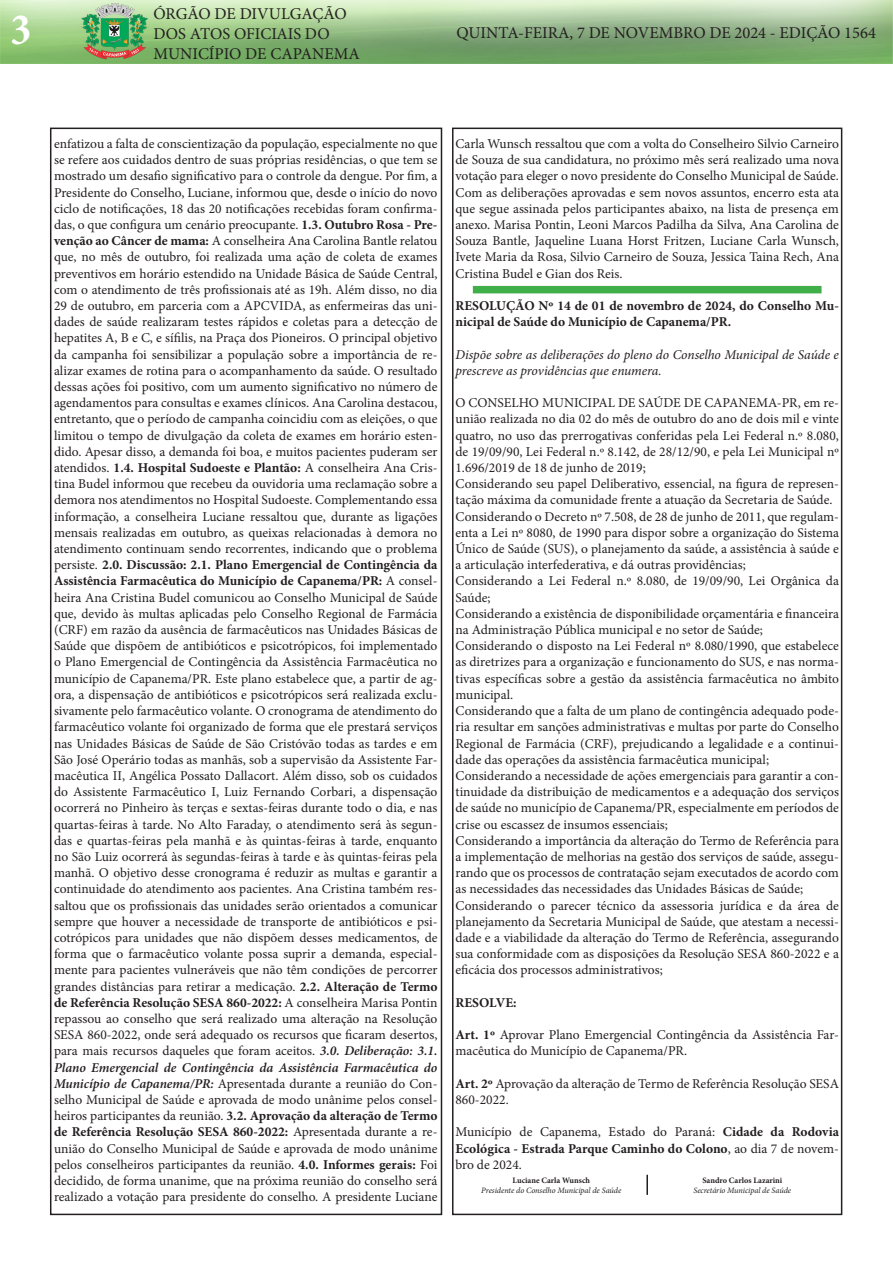
<style>
.page{position:relative;width:893px;height:1263px;background:#fff}
.page>*{position:absolute;margin:0;border:0;box-sizing:border-box;transform-origin:0 0}
.t1{font:700 condensed 45px "Minion Pro";color:#fff}
.t2{font:16.5px/19.8px "Minion Pro";color:#231f20}
.t3{font:13.5px/16.2px "Minion Pro";color:#231f20;text-align:justify}
.t4{font:700 13.5px/16.2px "Minion Pro";color:#231f20}
.t5{font:italic 13.5px/16.2px "Minion Pro";letter-spacing:-.005em;color:#231f20}
.t6{font:italic 8.25px "Minion Pro";letter-spacing:-.005em;color:#231f20}
.t7{font:700 8.25px "Minion Pro";color:#231f20}
.s1{font-weight:700}
.s2{font-weight:600;font-style:italic}
</style>
<div class="page">
<div style="left:50px;top:128px;width:392px;height:1087px;border:2px solid #231f20"></div>
<img style="left:0;top:0;width:893px;height:64px">
<div style="left:452px;top:128px;width:390px;height:1087px;border:2px solid #231f20"></div>
<hr style="left:646px;top:1175px;width:2px;height:20px;background:#231f20">
<div style="left:473px;top:286px;width:348px;height:7px;background:#40ae49"></div>
<h1 class="t1" style="left:11px;top:-1px;width:22px">3</h1>
<p class="t2" style="left:153px;top:4px;width:208px">ÓRGÃO DE DIVULGAÇÃO<br>DOS ATOS OFICIAIS DO<br>MUNICÍPIO DE CAPANEMA</p>
<p class="t2" style="left:456px;top:23px;width:421px">QUINTA-FEIRA, 7 DE NOVEMBRO DE 2024 - EDIÇÃO 1564</p>
<p class="t3" style="left:54px;top:136px;width:385px">enfatizou a falta de conscientização da população, especialmente no que se refere aos cuidados dentro de suas próprias residências, o que tem se mostrado um desafio significativo para o controle da dengue. Por fim, a Presidente do Conselho, Luciane, informou que, desde o início do novo ciclo de notificações, 18 das 20 notificações recebidas foram confirma&shy;das, o que configura um cenário preocupante. <span class="s1">1.3. Outubro Rosa - Pre&shy;venção ao Câncer de mama:</span> A conselheira Ana Carolina Bantle relatou que, no mês de outubro, foi realizada uma ação de coleta de exames preventivos em horário estendido na Unidade Básica de Saúde Central, com o atendimento de três profissionais até as 19h. Além disso, no dia 29 de outubro, em parceria com a APCVIDA, as enfermeiras das uni&shy;dades de saúde realizaram testes rápidos e coletas para a detecção de hepatites A, B e C, e sífilis, na Praça dos Pioneiros. O principal objetivo da campanha foi sensibilizar a população sobre a importância de re&shy;alizar exames de rotina para o acompanhamento da saúde. O resultado dessas ações foi positivo, com um aumento significativo no número de agendamentos para consultas e exames clínicos. Ana Carolina destacou, entretanto, que o período de campanha coincidiu com as eleições, o que limitou o tempo de divulgação da coleta de exames em horário esten&shy;dido. Apesar disso, a demanda foi boa, e muitos pacientes puderam ser atendidos. <span class="s1">1.4. Hospital Sudoeste e Plantão:</span> A conselheira Ana Cris&shy;tina Budel informou que recebeu da ouvidoria uma reclamação sobre a demora nos atendimentos no Hospital Sudoeste. Complementando essa informação, a conselheira Luciane ressaltou que, durante as ligações mensais realizadas em outubro, as queixas relacionadas à demora no atendimento continuam sendo recorrentes, indicando que o problema persiste. <span class="s1">2.0. Discussão: 2.1. Plano Emergencial de Contingência da Assistência Farmacêutica do Município de Capanema/PR:</span> A consel&shy;heira Ana Cristina Budel comunicou ao Conselho Municipal de Saúde que, devido às multas aplicadas pelo Conselho Regional de Farmácia (CRF) em razão da ausência de farmacêuticos nas Unidades Básicas de Saúde que dispõem de antibióticos e psicotrópicos, foi implementado o Plano Emergencial de Contingência da Assistência Farmacêutica no município de Capanema/PR. Este plano estabelece que, a partir de ag&shy;ora, a dispensação de antibióticos e psicotrópicos será realizada exclu&shy;sivamente pelo farmacêutico volante. O cronograma de atendimento do farmacêutico volante foi organizado de forma que ele prestará serviços nas Unidades Básicas de Saúde de São Cristóvão todas as tardes e em São José Operário todas as manhãs, sob a supervisão da Assistente Far&shy;macêutica II, Angélica Possato Dallacort. Além disso, sob os cuidados do Assistente Farmacêutico I, Luiz Fernando Corbari, a dispensação ocorrerá no Pinheiro às terças e sextas-feiras durante todo o dia, e nas quartas-feiras à tarde. No Alto Faraday, o atendimento será às segun&shy;das e quartas-feiras pela manhã e às quintas-feiras à tarde, enquanto no São Luiz ocorrerá às segundas-feiras à tarde e às quintas-feiras pela manhã. O objetivo desse cronograma é reduzir as multas e garantir a continuidade do atendimento aos pacientes. Ana Cristina também res&shy;saltou que os profissionais das unidades serão orientados a comunicar sempre que houver a necessidade de transporte de antibióticos e psi&shy;cotrópicos para unidades que não dispõem desses medicamentos, de forma que o farmacêutico volante possa suprir a demanda, especial&shy;mente para pacientes vulneráveis que não têm condições de percorrer grandes distâncias para retirar a medicação. <span class="s1">2.2. Alteração de Termo de Referência Resolução SESA 860-2022:</span> A conselheira Marisa Pontin repassou ao conselho que será realizado uma alteração na Resolução SESA 860-2022, onde será adequado os recursos que ficaram desertos, para mais recursos daqueles que foram aceitos. <span class="s2">3.0. Deliberação: 3.1.<br>Plano Emergencial de Contingência da Assistência Farmacêutica do Município de Capanema/PR:</span> Apresentada durante a reunião do Con&shy;selho Municipal de Saúde e aprovada de modo unânime pelos consel&shy;heiros participantes da reunião. <span class="s1">3.2. Aprovação da alteração de Termo de Referência Resolução SESA 860-2022:</span> Apresentada durante a re&shy;união do Conselho Municipal de Saúde e aprovada de modo unânime pelos conselheiros participantes da reunião. <span class="s1">4.0. Informes gerais:</span> Foi decidido, de forma unanime, que na próxima reunião do conselho será realizado a votação para presidente do conselho. A presidente Luciane</p>
<p class="t3" style="left:455px;top:136px;width:385px">Carla Wunsch ressaltou que com a volta do Conselheiro Silvio Carneiro de Souza de sua candidatura, no próximo mês será realizado uma nova votação para eleger o novo presidente do Conselho Municipal de Saúde.<br>Com as deliberações aprovadas e sem novos assuntos, encerro esta ata que segue assinada pelos participantes abaixo, na lista de presença em anexo. Marisa Pontin, Leoni Marcos Padilha da Silva, Ana Carolina de Souza Bantle, Jaqueline Luana Horst Fritzen, Luciane Carla Wunsch, Ivete Maria da Rosa, Silvio Carneiro de Souza, Jessica Taina Rech, Ana Cristina Budel e Gian dos Reis.</p>
<p class="t4" style="left:455px;top:297px;width:385px">RESOLUÇÃO Nº 14 de 01 de novembro de 2024, do Conselho Mu&shy;nicipal de Saúde do Município de Capanema/PR.</p>
<p class="t5" style="left:455px;top:346px;width:385px">Dispõe sobre as deliberações do pleno do Conselho Municipal de Saúde e prescreve as providências que enumera.</p>
<p class="t3" style="left:455px;top:395px;width:385px">O CONSELHO MUNICIPAL DE SAÚDE DE CAPANEMA-PR, em re&shy;união realizada no dia 02 do mês de outubro do ano de dois mil e vinte quatro, no uso das prerrogativas conferidas pela Lei Federal n.º 8.080, de 19/09/90, Lei Federal n.º 8.142, de 28/12/90, e pela Lei Municipal nº 1.696/2019 de 18 de junho de 2019;</p>
<p class="t3" style="left:455px;top:476px;width:385px">Considerando seu papel Deliberativo, essencial, na figura de represen&shy;tação máxima da comunidade frente a atuação da Secretaria de Saúde.</p>
<p class="t3" style="left:455px;top:508px;width:385px">Considerando o Decreto nº 7.508, de 28 de junho de 2011, que regulam&shy;enta a Lei nº 8080, de 1990 para dispor sobre a organização do Sistema Único de Saúde (SUS), o planejamento da saúde, a assistência à saúde e a articulação interfederativa, e dá outras providências;</p>
<p class="t3" style="left:455px;top:573px;width:385px">Considerando a Lei Federal n.º 8.080, de 19/09/90, Lei Orgânica da<br>Saúde;</p>
<p class="t3" style="left:455px;top:605px;width:385px">Considerando a existência de disponibilidade orçamentária e financeira na Administração Pública municipal e no setor de Saúde;</p>
<p class="t3" style="left:455px;top:638px;width:385px">Considerando o disposto na Lei Federal nº 8.080/1990, que estabelece as diretrizes para a organização e funcionamento do SUS, e nas norma&shy;tivas específicas sobre a gestão da assistência farmacêutica no âmbito municipal.</p>
<p class="t3" style="left:455px;top:703px;width:385px">Considerando que a falta de um plano de contingência adequado pode&shy;ria resultar em sanções administrativas e multas por parte do Conselho Regional de Farmácia (CRF), prejudicando a legalidade e a continui&shy;dade das operações da assistência farmacêutica municipal;</p>
<p class="t3" style="left:455px;top:767px;width:385px">Considerando a necessidade de ações emergenciais para garantir a con&shy;tinuidade da distribuição de medicamentos e a adequação dos serviços de saúde no município de Capanema/PR, especialmente em períodos de crise ou escassez de insumos essenciais;</p>
<p class="t3" style="left:455px;top:832px;width:385px">Considerando a importância da alteração do Termo de Referência para a implementação de melhorias na gestão dos serviços de saúde, assegu&shy;rando que os processos de contratação sejam executados de acordo com as necessidades das necessidades das Unidades Básicas de Saúde;</p>
<p class="t3" style="left:455px;top:897px;width:385px">Considerando o parecer técnico da assessoria jurídica e da área de planejamento da Secretaria Municipal de Saúde, que atestam a necessi&shy;dade e a viabilidade da alteração do Termo de Referência, assegurando sua conformidade com as disposições da Resolução SESA 860-2022 e a eficácia dos processos administrativos;</p>
<p class="t4" style="left:455px;top:994px;width:63px">RESOLVE:</p>
<p class="t3" style="left:455px;top:1027px;width:385px"><span class="s1">Art. 1º</span> Aprovar Plano Emergencial Contingência da Assistência Far&shy;macêutica do Município de Capanema/PR.</p>
<p class="t3" style="left:455px;top:1075px;width:385px"><span class="s1">Art. 2º</span> Aprovação da alteração de Termo de Referência Resolução SESA<br>860-2022.</p>
<p class="t3" style="left:455px;top:1124px;width:385px">Município de Capanema, Estado do Paraná: <span class="s1">Cidade da Rodovia Ecológica - Estrada Parque Caminho do Colono</span>, ao dia 7 de novem&shy;bro de 2024.</p>
<p class="t7" style="left:513px;top:1174px;width:79px">Luciane Carla Wunsch</p>
<p class="t6" style="left:481px;top:1184px;width:142px">Presidente do Conselho Municipal de Saúde</p>
<p class="t7" style="left:702px;top:1174px;width:81px">Sandro Carlos Lazarini</p>
<p class="t6" style="left:693px;top:1184px;width:99px">Secretário Municipal de Saúde</p>
</div>
